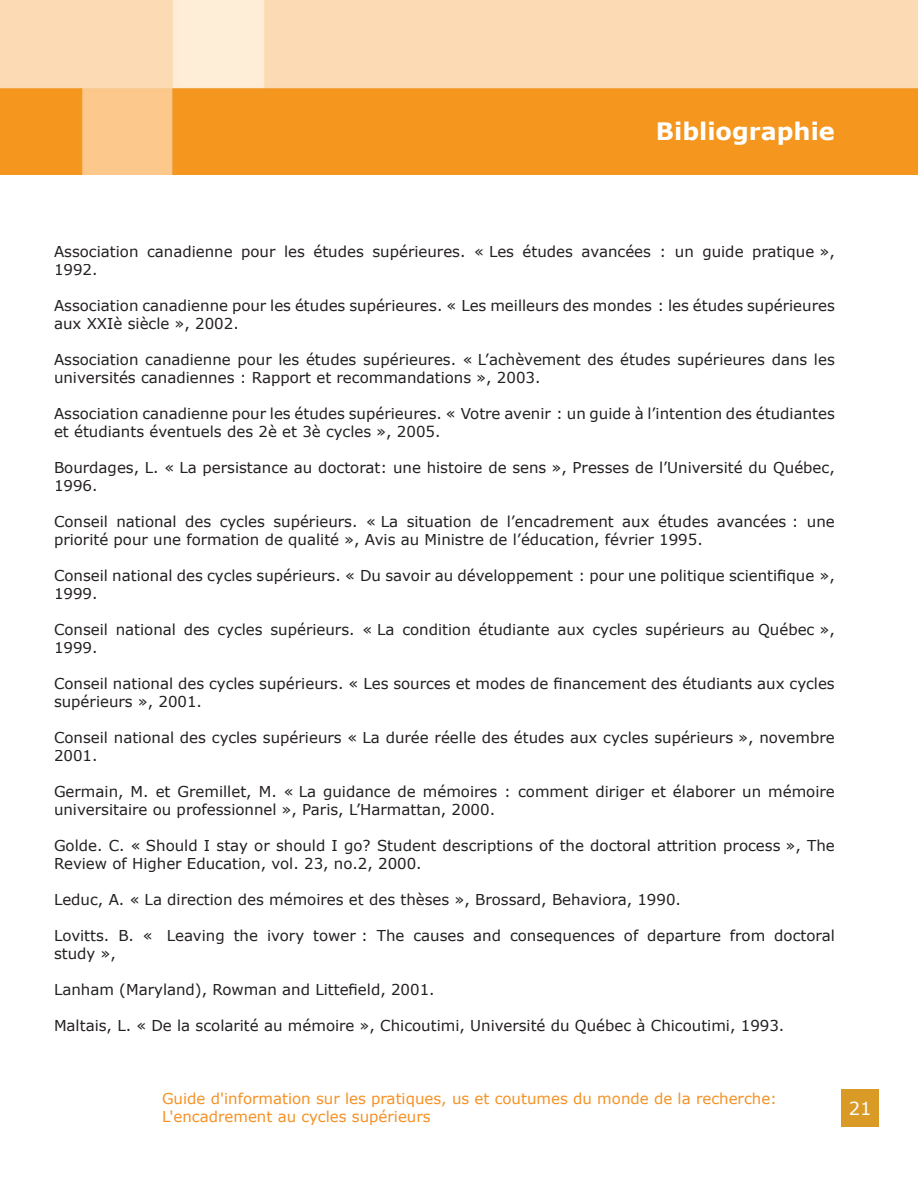
<style>
.page{position:relative;width:918px;height:1188px;background:#fff}
.page>*{position:absolute;margin:0;border:0;box-sizing:border-box;transform-origin:0 0}
.t1{font:700 24px "Verdana";color:#fff}
.t2{font:18px "Verdana";color:#fff}
.t3{font:15px/18px "Verdana";color:#231f20}
.t4{font:15px/18px "Verdana";color:#f69124}
</style>
<div class="page">
<img style="left:0;top:0;width:918px;height:174px">
<div style="left:842px;top:1089px;width:37px;height:37px;background:#da9a26"></div>
<h1 class="t1" style="left:656px;top:116px;width:180px">Bibliographie</h1>
<p class="t3" style="left:54px;top:242px;width:782px">Association canadienne pour les études supérieures. « Les études avancées : un guide pratique »,<br>1992.</p>
<p class="t3" style="left:54px;top:296px;width:782px">Association canadienne pour les études supérieures. « Les meilleurs des mondes : les études supérieures aux XXIè siècle », 2002.</p>
<p class="t3" style="left:54px;top:350px;width:782px">Association canadienne pour les études supérieures. « L’achèvement des études supérieures dans les universités canadiennes : Rapport et recommandations », 2003.</p>
<p class="t3" style="left:54px;top:404px;width:782px">Association canadienne pour les études supérieures. « Votre avenir : un guide à l’intention des étudiantes et étudiants éventuels des 2è et 3è cycles », 2005.</p>
<p class="t3" style="left:54px;top:458px;width:782px">Bourdages, L. « La persistance au doctorat: une histoire de sens », Presses de l’Université du Québec,<br>1996.</p>
<p class="t3" style="left:54px;top:512px;width:782px">Conseil national des cycles supérieurs. « La situation de l’encadrement aux études avancées : une priorité pour une formation de qualité », Avis au Ministre de l’éducation, février 1995.</p>
<p class="t3" style="left:54px;top:566px;width:782px">Conseil national des cycles supérieurs. « Du savoir au développement : pour une politique scientifique »,<br>1999.</p>
<p class="t3" style="left:54px;top:620px;width:782px">Conseil national des cycles supérieurs. « La condition étudiante aux cycles supérieurs au Québec »,<br>1999.</p>
<p class="t3" style="left:54px;top:674px;width:782px">Conseil national des cycles supérieurs. « Les sources et modes de financement des étudiants aux cycles supérieurs », 2001.</p>
<p class="t3" style="left:54px;top:728px;width:782px">Conseil national des cycles supérieurs « La durée réelle des études aux cycles supérieurs », novembre<br>2001.</p>
<p class="t3" style="left:54px;top:782px;width:782px">Germain, M. et Gremillet, M. « La guidance de mémoires : comment diriger et élaborer un mémoire universitaire ou professionnel », Paris, L’Harmattan, 2000.</p>
<p class="t3" style="left:54px;top:836px;width:782px">Golde. C. « Should I stay or should I go? Student descriptions of the doctoral attrition process », The<br>Review of Higher Education, vol. 23, no.2, 2000.</p>
<p class="t3" style="left:54px;top:890px;width:629px">Leduc, A. « La direction des mémoires et des thèses », Brossard, Behaviora, 1990.</p>
<p class="t3" style="left:54px;top:926px;width:782px">Lovitts. B. « Leaving the ivory tower : The causes and consequences of departure from doctoral study »,</p>
<p class="t3" style="left:54px;top:980px;width:382px">Lanham (Maryland), Rowman and Littefield, 2001.</p>
<p class="t3" style="left:54px;top:1016px;width:732px">Maltais, L. « De la scolarité au mémoire », Chicoutimi, Université du Québec à Chicoutimi, 1993.</p>
<p class="t4" style="left:162px;top:1089px;width:617px">Guide d'information sur les pratiques, us et coutumes du monde de la recherche:<br>L'encadrement au cycles supérieurs</p>
<p class="t2" style="left:849px;top:1097px;width:24px">21</p>
</div>
